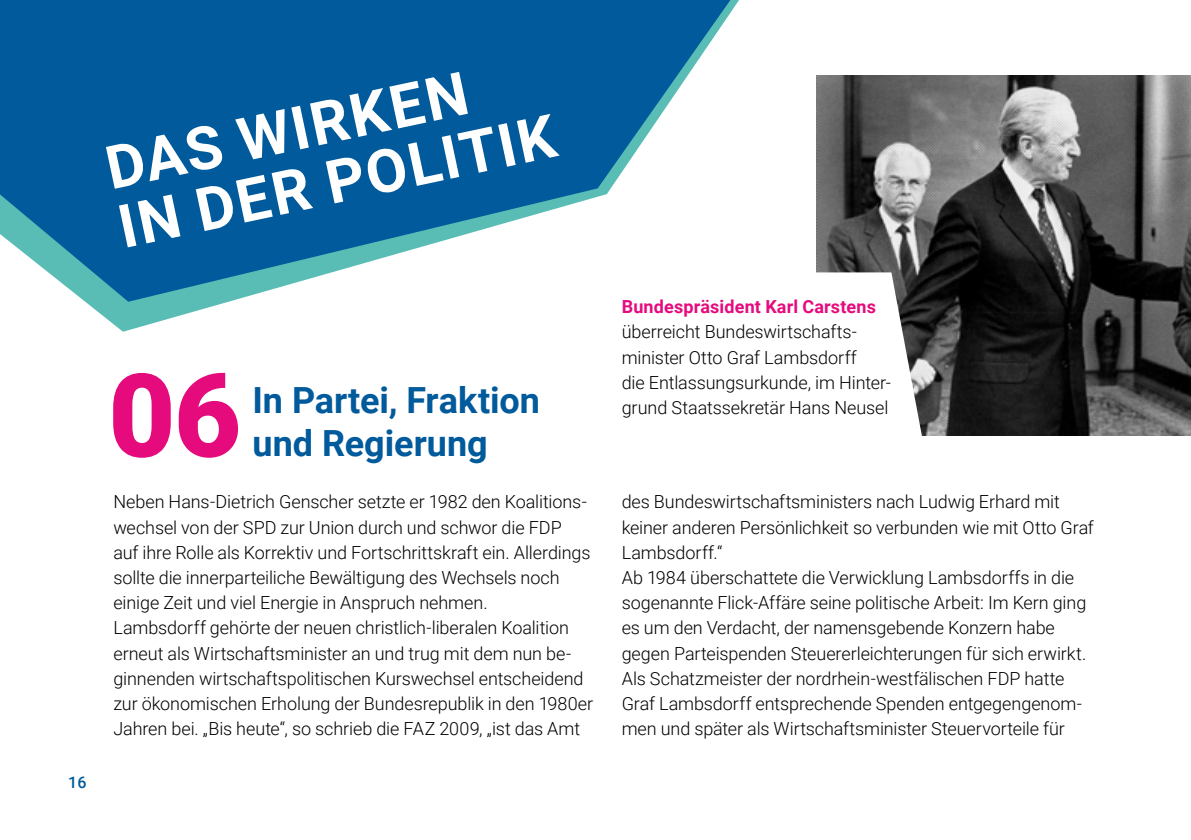
<style>
.page{position:relative;width:1191px;height:840px;background:#fff}
.page>*{position:absolute;margin:0;border:0;box-sizing:border-box;transform-origin:0 0}
.t1{font:900 116px "Roboto";color:#e50b7d}
.t2{font:700 60px/60px "Roboto";color:#fff}
.t3{font:700 36px/43.2px "Roboto";color:#005a9b}
.t4{font:300 18px/25.2px "Roboto";letter-spacing:-.005em;color:#000}
.t5{font:700 18px "Roboto";letter-spacing:.01em;color:#e50b7d}
.t6{font:500 16px "Roboto";color:#005a9b}
</style>
<div class="page">
<svg style="left:84px;top:0;width:655px;height:331px"></svg>
<svg style="left:0;top:0;width:730px;height:301px;fill:#005a9b"></svg>
<img style="left:816px;top:76px;width:375px;height:359px">
<svg style="left:607px;top:272px;width:315px;height:164px"></svg>
<h2 class="t2" style="left:100px;top:137px;width:447px;rotate:-12deg">DAS WIRKEN<br>IN DER POLITIK</h2>
<p class="t6" style="left:68px;top:771px;width:20px">16</p>
<p class="t5" style="left:621px;top:294px;width:256px">Bundespräsident Karl Carstens</p>
<p class="t4" style="left:621px;top:318px;width:271px">überreicht Bundeswirtschafts&shy;minister Otto Graf Lambsdorff<br>die Entlassungsurkunde, im Hinter&shy;grund Staatssekretär Hans Neusel</p>
<h1 class="t1" style="left:108px;top:334px;width:134px">06</h1>
<h3 class="t3" style="left:252px;top:377px;width:289px">In Partei, Fraktion und Regierung</h3>
<p class="t4" style="left:113px;top:488px;width:481px">Neben Hans-Dietrich Genscher setzte er 1982 den Koalitions&shy;wechsel von der SPD zur Union durch und schwor die FDP<br>auf ihre Rolle als Korrektiv und Fortschrittskraft ein. Allerdings sollte die innerparteiliche Bewältigung des Wechsels noch einige Zeit und viel Energie in Anspruch nehmen.<br>Lambsdorff gehörte der neuen christlich-liberalen Koalition erneut als Wirtschaftsminister an und trug mit dem nun be&shy;ginnenden wirtschaftspolitischen Kurswechsel entscheidend zur ökonomischen Erholung der Bundesrepublik in den 1980er Jahren bei. „Bis heute“, so schrieb die FAZ 2009, „ist das Amt</p>
<p class="t4" style="left:621px;top:488px;width:474px">des Bundeswirtschaftsministers nach Ludwig Erhard mit keiner anderen Persönlichkeit so verbunden wie mit Otto Graf Lambsdorff.“<br>Ab 1984 überschattete die Verwicklung Lambsdorffs in die sogenannte Flick-Affäre seine politische Arbeit: Im Kern ging es um den Verdacht, der namensgebende Konzern habe gegen Parteispenden Steuererleichterungen für sich erwirkt.<br>Als Schatzmeister der nordrhein-westfälischen FDP hatte Graf Lambsdorff entsprechende Spenden entgegengenom&shy;men und später als Wirtschaftsminister Steuervorteile für</p>
</div>
